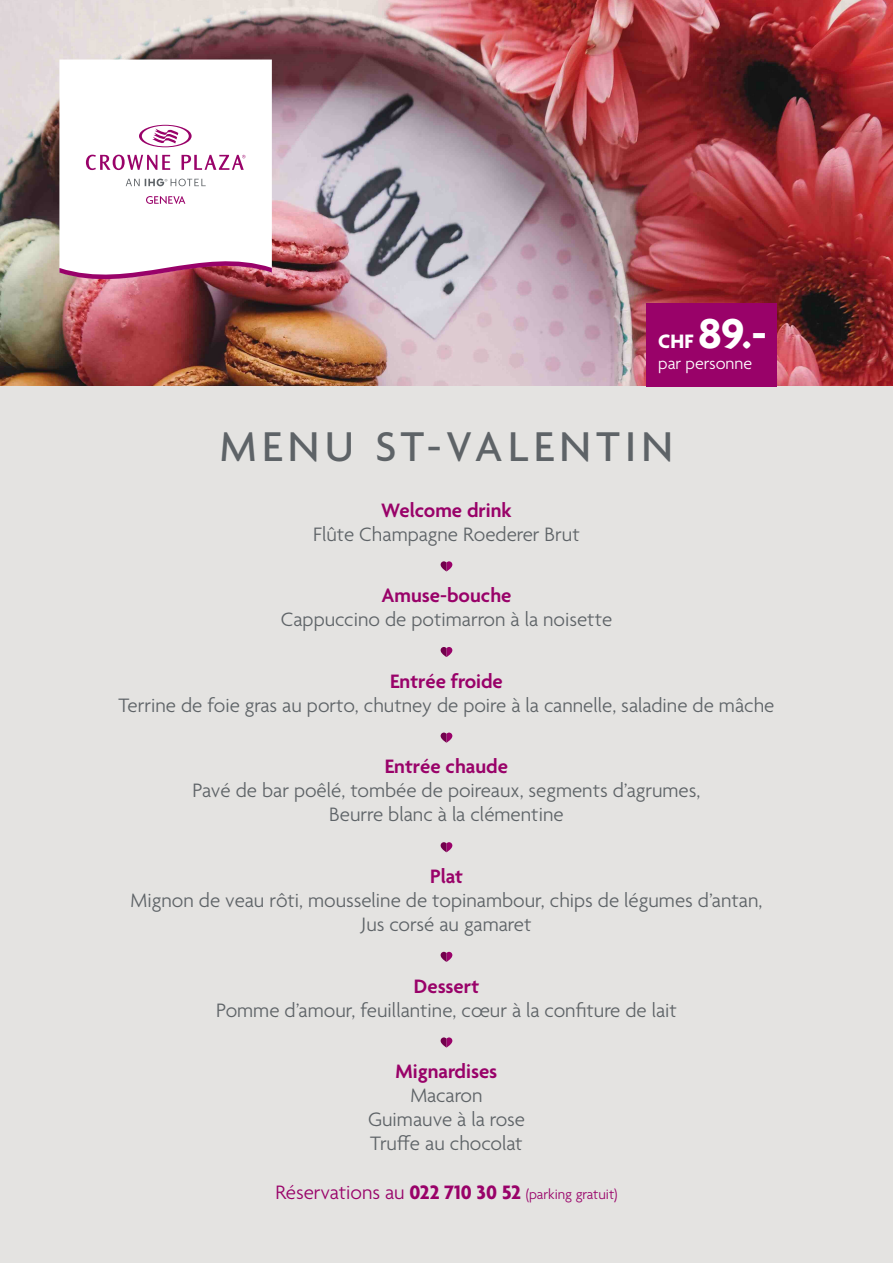
<style>
.page{position:relative;width:893px;height:1263px;background:#fff}
.page>*{position:absolute;margin:0;border:0;box-sizing:border-box;transform-origin:0 0}
.t1{font:500 45px "Agenda";letter-spacing:.12em;color:#5e6367}
.t2{font:700 45px "Agenda";color:#fff}
.t3{font:300 21px/24px "Agenda";color:#5e6367;text-align:center}
.t4{font:300 18px "Agenda";color:#fff}
.t5{font:300 15px "Agenda";color:#990269}
.s1{font-size:21px}
.s2{font-weight:600;color:#990269}
.s3{font-weight:700;font-size:21px}
</style>
<div class="page">
<img style="left:0;top:0;width:893px;height:387px">
<svg style="left:60px;top:60px;width:212px;height:185px"></svg>
<svg style="left:60px;top:245px;width:212px;height:38px"></svg>
<svg style="left:86px;top:155px;width:84px;height:15px"></svg>
<svg style="left:182px;top:155px;width:63px;height:15px"></svg>
<svg style="left:126px;top:179px;width:80px;height:7px"></svg>
<svg style="left:146px;top:196px;width:39px;height:8px"></svg>
<svg style="left:139px;top:125px;width:53px;height:22px"></svg>
<div style="left:0;top:387px;width:893px;height:876px;background:#e4e3e1"></div>
<svg style="left:441px;top:561px;width:11px;height:10px"></svg>
<svg style="left:441px;top:647px;width:11px;height:10px"></svg>
<svg style="left:441px;top:732px;width:11px;height:11px"></svg>
<svg style="left:441px;top:842px;width:11px;height:10px"></svg>
<svg style="left:441px;top:952px;width:11px;height:10px"></svg>
<svg style="left:441px;top:1037px;width:11px;height:10px"></svg>
<div style="left:646px;top:303px;width:131px;height:84px;background:#990269"></div>
<p class="t2" style="left:658px;top:309px;width:110px"><span class="s1">CHF</span> 89.-</p>
<p class="t4" style="left:658px;top:354px;width:96px">par personne</p>
<p class="t1" style="left:220px;top:422px;width:455px">MENU ST-VALENTIN</p>
<p class="t3" style="left:313px;top:499px;width:268px"><span class="s2">Welcome drink<br></span>Flûte Champagne Roederer Brut</p>
<p class="t3" style="left:281px;top:585px;width:333px"><span class="s2">Amuse-bouche<br></span>Cappuccino de potimarron à la noisette</p>
<p class="t3" style="left:118px;top:670px;width:657px"><span class="s2">Entrée froide<br></span>Terrine de foie gras au porto, chutney de poire à la cannelle, saladine de mâche</p>
<p class="t3" style="left:193px;top:756px;width:509px"><span class="s2">Entrée chaude<br></span>Pavé de bar poêlé, tombée de poireaux, segments d’agrumes,<br>Beurre blanc à la clémentine</p>
<p class="t3" style="left:131px;top:866px;width:633px"><span class="s2">Plat<br></span>Mignon de veau rôti, mousseline de topinambour, chips de légumes d’antan,<br>Jus corsé au gamaret</p>
<p class="t3" style="left:216px;top:975px;width:462px"><span class="s2">Dessert<br></span>Pomme d’amour, feuillantine, cœur à la confiture de lait</p>
<p class="t3" style="left:368px;top:1061px;width:158px"><span class="s2">Mignardises<br></span>Macaron<br>Guimauve à la rose<br>Truffe au chocolat</p>
<p class="t5" style="left:275px;top:1186px;width:344px"><span class="s1">Réservations au</span> <span class="s3">022 710 30 52</span> (parking gratuit)</p>
</div>
